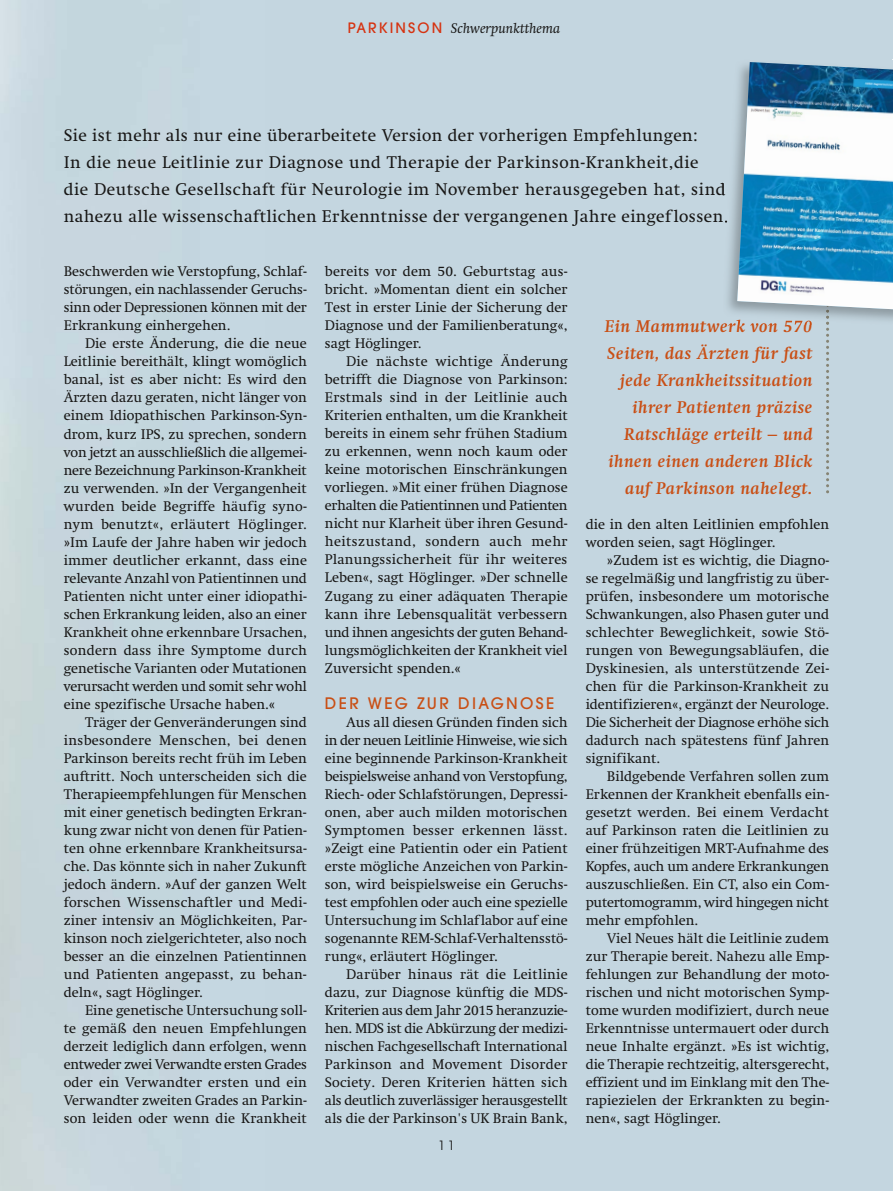
<style>
.page{position:relative;width:893px;height:1191px;background:#c4d6e0}
.page>*{position:absolute;margin:0;border:0;box-sizing:border-box;transform-origin:0 0}
.t1{font:17.25px/27px "Swift LT Std";letter-spacing:.02em;color:#181716}
.t2{font:italic 700 17.25px/27px "Swift LT Std";letter-spacing:.03em;color:#c94f15;text-align:right}
.t3{font:500 15.75px "ITC Avant Garde Pro";letter-spacing:.15em;color:#c94f15}
.t4{font:14.25px/18px "Swift LT Std";color:#181716;text-align:justify}
.t5{font:italic 14.25px "Swift LT Std";color:#181716}
.t6{font:12.75px "ITC Avant Garde Pro";color:#181716}
.s1{font-family:"ITC Avant Garde Pro";font-weight:500;font-style:normal;color:#d63210}
</style>
<div class="page">
<img style="left:0;top:0;width:22px;height:1156px">
<img style="left:723px;top:320px;width:14px;height:5px">
<img style="left:723px;top:183px;width:3px;height:13px">
<svg style="left:737px;top:309px;width:156px;height:184px"></svg>
<img style="left:737px;top:62px;width:156px;height:247px">
<p class="t5" style="left:348px;top:21px;width:214px"><span class="s1">PARKINSON</span> Schwerpunktthema</p>
<p class="t1" style="left:64px;top:122px;width:666px">Sie ist mehr als nur eine überarbeitete Version der vorherigen Empfehlungen:<br>In die neue Leitlinie zur Diagnose und Therapie der Parkinson-Krankheit,die<br>die Deutsche Gesellschaft für Neurologie im November herausgegeben hat, sind nahezu alle wissenschaftlichen Erkenntnisse der vergangenen Jahre eingeflossen.</p>
<p class="t4" style="left:64px;top:263px;width:245px">Beschwerden wie Verstopfung, Schlaf&shy;störungen, ein nachlassender Geruchs&shy;sinn oder Depressionen können mit der Erkrankung einhergehen.</p>
<p class="t4" style="left:64px;top:335px;width:245px;text-indent:21px">Die erste Änderung, die die neue Leitlinie bereithält, klingt womöglich banal, ist es aber nicht: Es wird den Ärzten dazu geraten, nicht länger von einem Idiopathischen Parkinson-Syn&shy;drom, kurz IPS, zu sprechen, sondern von jetzt an ausschließlich die allgemei&shy;nere Bezeichnung Parkinson-Krankheit zu verwenden. »In der Vergangenheit wurden beide Begriffe häufig syno&shy;nym benutzt«, erläutert Höglinger. »Im Laufe der Jahre haben wir jedoch immer deutlicher erkannt, dass eine relevante Anzahl von Patientinnen und Patienten nicht unter einer idiopathi&shy;schen Erkrankung leiden, also an einer Krankheit ohne erkennbare Ursachen, sondern dass ihre Symptome durch genetische Varianten oder Mutationen verursacht werden und somit sehr wohl eine spezifische Ursache haben.«</p>
<p class="t4" style="left:64px;top:713px;width:245px;text-indent:21px">Träger der Genveränderungen sind insbesondere Menschen, bei denen Parkinson bereits recht früh im Leben auftritt. Noch unterscheiden sich die Therapieempfehlungen für Menschen mit einer genetisch bedingten Erkran&shy;kung zwar nicht von denen für Patien&shy;ten ohne erkennbare Krankheitsursa&shy;che. Das könnte sich in naher Zukunft jedoch ändern. »Auf der ganzen Welt forschen Wissenschaftler und Medi&shy;ziner intensiv an Möglichkeiten, Par&shy;kinson noch zielgerichteter, also noch besser an die einzelnen Patientinnen und Patienten angepasst, zu behan&shy;deln«, sagt Höglinger.</p>
<p class="t4" style="left:64px;top:1001px;width:245px;text-indent:21px">Eine genetische Untersuchung soll&shy;te gemäß den neuen Empfehlungen derzeit lediglich dann erfolgen, wenn entweder zwei Verwandte ersten Grades oder ein Verwandter ersten und ein Verwandter zweiten Grades an Parkin&shy;son leiden oder wenn die Krankheit</p>
<p class="t4" style="left:325px;top:263px;width:244px">bereits vor dem 50. Geburtstag aus&shy;bricht. »Momentan dient ein solcher Test in erster Linie der Sicherung der Diagnose und der Familienberatung«, sagt Höglinger.</p>
<p class="t4" style="left:325px;top:353px;width:244px;text-indent:21px">Die nächste wichtige Änderung betrifft die Diagnose von Parkinson:<br>Erstmals sind in der Leitlinie auch Kriterien enthalten, um die Krankheit bereits in einem sehr frühen Stadium zu erkennen, wenn noch kaum oder keine motorischen Einschränkungen vorliegen. »Mit einer frühen Diagnose erhalten die Patientinnen und Patienten nicht nur Klarheit über ihren Gesund&shy;heitszustand, sondern auch mehr Planungssicherheit für ihr weiteres Leben«, sagt Höglinger. »Der schnelle Zugang zu einer adäquaten Therapie kann ihre Lebensqualität verbessern und ihnen angesichts der guten Behand&shy;lungsmöglichkeiten der Krankheit viel Zuversicht spenden.«</p>
<p class="t3" style="left:325px;top:693px;width:231px">DER WEG ZUR DIAGNOSE</p>
<p class="t4" style="left:325px;top:713px;width:244px;text-indent:21px">Aus all diesen Gründen finden sich in der neuen Leitlinie Hinweise, wie sich eine beginnende Parkinson-Krankheit beispielsweise anhand von Verstopfung, Riech- oder Schlafstörungen, Depressi&shy;onen, aber auch milden motorischen Symptomen besser erkennen lässt. »Zeigt eine Patientin oder ein Patient erste mögliche Anzeichen von Parkin&shy;son, wird beispielsweise ein Geruchs&shy;test empfohlen oder auch eine spezielle Untersuchung im Schlaflabor auf eine sogenannte REM-Schlaf-Verhaltensstö&shy;rung«, erläutert Höglinger.</p>
<p class="t4" style="left:325px;top:965px;width:244px;text-indent:21px">Darüber hinaus rät die Leitlinie dazu, zur Diagnose künftig die MDS-Kriterien aus dem Jahr 2015 heranzuzie&shy;hen. MDS ist die Abkürzung der medizi&shy;nischen Fachgesellschaft International Parkinson and Movement Disorder Society. Deren Kriterien hätten sich als deutlich zuverlässiger herausgestellt als die der Parkinson's UK Brain Bank,</p>
<p class="t2" style="left:605px;top:313px;width:209px">Ein Mammutwerk von 570<br>Seiten, das Ärzten für fast jede Krankheitssituation ihrer Patienten präzise<br>Ratschläge erteilt – und ihnen einen anderen Blick auf Parkinson nahelegt.</p>
<p class="t4" style="left:586px;top:515px;width:245px">die in den alten Leitlinien empfohlen worden seien, sagt Höglinger.</p>
<p class="t4" style="left:586px;top:551px;width:245px;text-indent:21px">»Zudem ist es wichtig, die Diagno&shy;se regelmäßig und langfristig zu über&shy;prüfen, insbesondere um motorische Schwankungen, also Phasen guter und schlechter Beweglichkeit, sowie Stö&shy;rungen von Bewegungsabläufen, die Dyskinesien, als unterstützende Zei&shy;chen für die Parkinson-Krankheit zu identifizieren«, ergänzt der Neurologe.<br>Die Sicherheit der Diagnose erhöhe sich dadurch nach spätestens fünf Jahren signifikant.</p>
<p class="t4" style="left:586px;top:767px;width:245px;text-indent:21px">Bildgebende Verfahren sollen zum Erkennen der Krankheit ebenfalls ein&shy;gesetzt werden. Bei einem Verdacht auf Parkinson raten die Leitlinien zu einer frühzeitigen MRT-Aufnahme des Kopfes, auch um andere Erkrankungen auszuschließen. Ein CT, also ein Com&shy;putertomogramm, wird hingegen nicht mehr empfohlen.</p>
<p class="t4" style="left:586px;top:929px;width:245px;text-indent:21px">Viel Neues hält die Leitlinie zudem zur Therapie bereit. Nahezu alle Emp&shy;fehlungen zur Behandlung der moto&shy;rischen und nicht motorischen Symp&shy;tome wurden modifiziert, durch neue Erkenntnisse untermauert oder durch neue Inhalte ergänzt. »Es ist wichtig, die Therapie rechtzeitig, altersgerecht, effizient und im Einklang mit den The&shy;rapiezielen der Erkrankten zu begin&shy;nen«, sagt Höglinger.</p>
<p class="t6" style="left:438px;top:1137px;width:18px">11</p>
</div>
